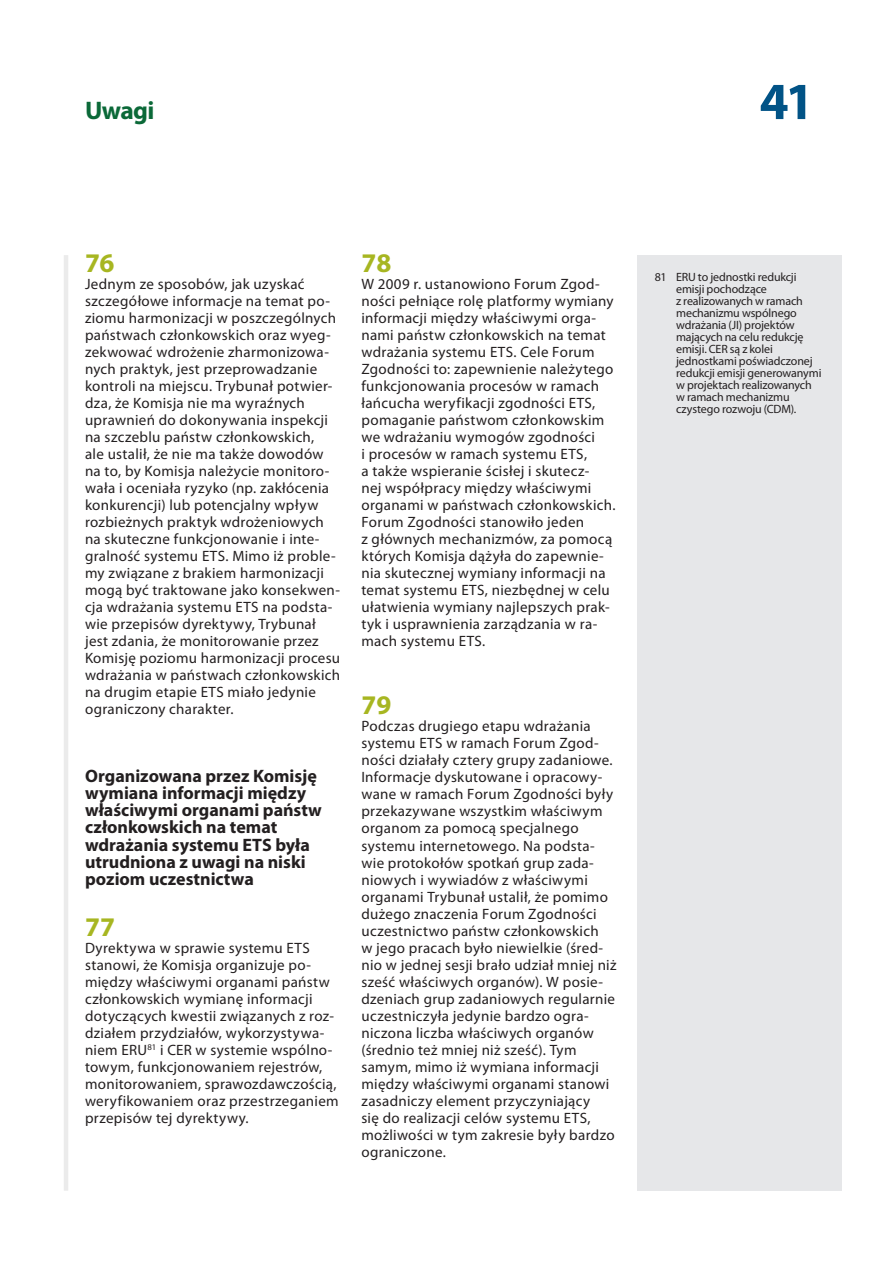
<style>
.page{position:relative;width:893px;height:1263px;background:#fff}
.page>*{position:absolute;margin:0;border:0;box-sizing:border-box;transform-origin:0 0}
.t1{font:700 52.5px "Myriad Pro";color:#015386}
.E_05_-_CHAP__1__TEXT{font:700 27px "Myriad Pro";color:#a7b621}
.t2{font:700 25.5px "Myriad Pro";letter-spacing:-.025em;color:#0b6938}
.E_04_-_CHAP__TITRE_B{font:700 18px/17px "Myriad Pro";color:#231f20}
.E_05_-_CHAP__1__TEXT-2{font:15px/17px "Myriad Pro";letter-spacing:.02em;color:#231f20}
.E_08_-_CHAP__FOOTNOT{font:12px/12px "Myriad Pro";letter-spacing:-.015em;color:#231f20}
</style>
<div class="page">
<hr style="left:64px;top:255px;width:4px;height:936px;background:#ebebeb">
<div style="left:638px;top:255px;width:204px;height:936px;background:#e6e7e9"></div>
<h3 class="t2" style="left:85px;top:94px;width:71px">Uwagi</h3>
<h1 class="t1" style="left:759px;top:67px;width:56px">41</h1>
<p class="E_05_-_CHAP__1__TEXT" style="left:85px;top:245px;width:31px">76</p>
<p class="E_05_-_CHAP__1__TEXT-2" style="left:85px;top:275px;width:257px">Jednym ze sposobów, jak uzyskać szczegółowe informacje na temat po&shy;ziomu harmonizacji w poszczególnych państwach członkowskich oraz wyeg&shy;zekwować wdrożenie zharmonizowa&shy;nych praktyk, jest przeprowadzanie kontroli na miejscu. Trybunał potwier&shy;dza, że Komisja nie ma wyraźnych uprawnień do dokonywania inspekcji na szczeblu państw członkowskich,<br>ale ustalił, że nie ma także dowodów na to, by Komisja należycie monitoro&shy;wała i oceniała ryzyko (np. zakłócenia konkurencji) lub potencjalny wpływ rozbieżnych praktyk wdrożeniowych na skuteczne funkcjonowanie i inte&shy;gralność systemu ETS. Mimo iż proble&shy;my związane z brakiem harmonizacji mogą być traktowane jako konsekwen&shy;cja wdrażania systemu ETS na podsta&shy;wie przepisów dyrektywy, Trybunał jest zdania, że monitorowanie przez Komisję poziomu harmonizacji procesu wdrażania w państwach członkowskich na drugim etapie ETS miało jedynie ograniczony charakter.</p>
<p class="E_04_-_CHAP__TITRE_B" style="left:85px;top:767px;width:238px">Organizowana przez Komisję wymiana informacji między właściwymi organami państw członkowskich na temat wdrażania systemu ETS była utrudniona z uwagi na niski poziom uczestnictwa</p>
<p class="E_05_-_CHAP__1__TEXT" style="left:85px;top:909px;width:32px">77</p>
<p class="E_05_-_CHAP__1__TEXT-2" style="left:85px;top:939px;width:255px">Dyrektywa w sprawie systemu ETS stanowi, że Komisja organizuje po&shy;między właściwymi organami państw członkowskich wymianę informacji dotyczących kwestii związanych z roz&shy;działem przydziałów, wykorzystywa&shy;niem ERU<sup>81</sup> i CER w systemie wspólno&shy;towym, funkcjonowaniem rejestrów, monitorowaniem, sprawozdawczością, weryfikowaniem oraz przestrzeganiem przepisów tej dyrektywy.</p>
<p class="E_05_-_CHAP__1__TEXT" style="left:361px;top:245px;width:31px">78</p>
<p class="E_05_-_CHAP__1__TEXT-2" style="left:361px;top:275px;width:256px">W 2009 r. ustanowiono Forum Zgod&shy;ności pełniące rolę platformy wymiany informacji między właściwymi orga&shy;nami państw członkowskich na temat wdrażania systemu ETS. Cele Forum Zgodności to: zapewnienie należytego funkcjonowania procesów w ramach łańcucha weryfikacji zgodności ETS, pomaganie państwom członkowskim we wdrażaniu wymogów zgodności<br>i procesów w ramach systemu ETS,<br>a także wspieranie ścisłej i skutecz-<br>nej współpracy między właściwymi organami w państwach członkowskich.<br>Forum Zgodności stanowiło jeden<br>z głównych mechanizmów, za pomocą których Komisja dążyła do zapewnie&shy;nia skutecznej wymiany informacji na temat systemu ETS, niezbędnej w celu ułatwienia wymiany najlepszych prak&shy;tyk i usprawnienia zarządzania w ra&shy;mach systemu ETS.</p>
<p class="E_05_-_CHAP__1__TEXT" style="left:361px;top:688px;width:31px">79</p>
<p class="E_05_-_CHAP__1__TEXT-2" style="left:361px;top:718px;width:257px">Podczas drugiego etapu wdrażania systemu ETS w ramach Forum Zgod&shy;ności działały cztery grupy zadaniowe.<br>Informacje dyskutowane i opracowy&shy;wane w ramach Forum Zgodności były przekazywane wszystkim właściwym organom za pomocą specjalnego systemu internetowego. Na podsta&shy;wie protokołów spotkań grup zada&shy;niowych i wywiadów z właściwymi organami Trybunał ustalił, że pomimo dużego znaczenia Forum Zgodności uczestnictwo państw członkowskich<br>w jego pracach było niewielkie (śred&shy;nio w jednej sesji brało udział mniej niż sześć właściwych organów). W posie&shy;dzeniach grup zadaniowych regularnie uczestniczyła jedynie bardzo ogra&shy;niczona liczba właściwych organów (średnio też mniej niż sześć). Tym samym, mimo iż wymiana informacji między właściwymi organami stanowi zasadniczy element przyczyniający<br>się do realizacji celów systemu ETS, możliwości w tym zakresie były bardzo ograniczone.</p>
<p class="E_08_-_CHAP__FOOTNOT" style="left:676px;top:271px;width:147px;text-indent:-21px">81 ERU to jednostki redukcji emisji pochodzące<br>z realizowanych w ramach mechanizmu wspólnego wdrażania (JI) projektów mających na celu redukcję emisji. CER są z kolei jednostkami poświadczonej redukcji emisji generowanymi w projektach realizowanych w ramach mechanizmu czystego rozwoju (CDM).</p>
</div>
